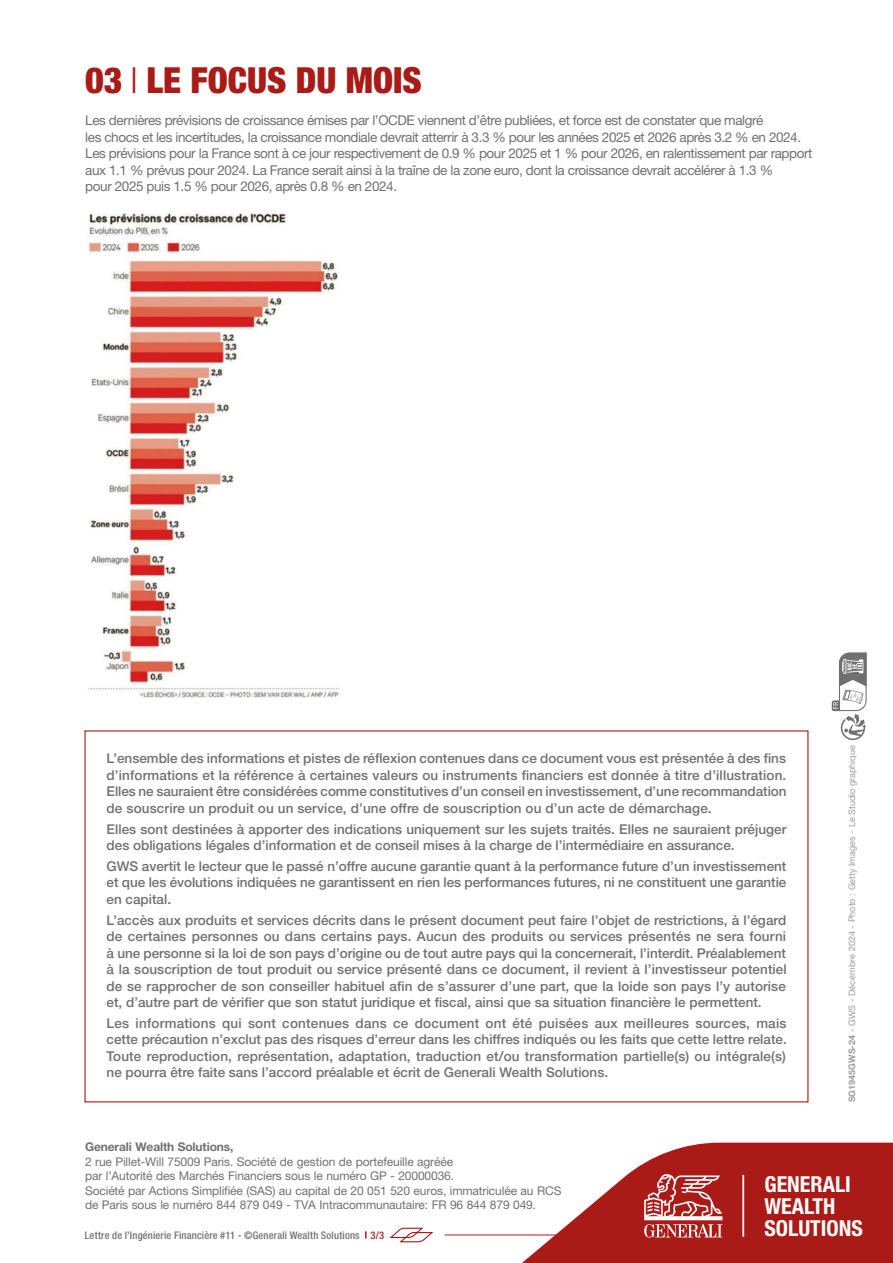
<style>
.page{position:relative;width:893px;height:1263px;background:#fff}
.page>*{position:absolute;margin:0;border:0;box-sizing:border-box;transform-origin:0 0}
.t1{font:900 condensed 36px "Helvetica Neue LT Std";color:#aa1b17}
.t2{font:700 condensed 22.05px/22px "Helvetica Neue LT Std";color:#fff}
.t3{font:500 13.5px/16.5px "Helvetica Neue LT Std";color:#707070;text-align:justify}
.t4{font:13.5px/16.5px "Helvetica Neue LT Std";letter-spacing:-.03em;color:#707070}
.t5{font:12px/14.4px "Helvetica Neue LT Std";letter-spacing:-.01em;color:#707070}
.t6{font:700 12px "Helvetica Neue LT Std";letter-spacing:-.01em;color:#707070}
.t7{font:500 condensed 10.5px "Helvetica Neue LT Std";letter-spacing:.015em;color:#707070}
.t8{font:9px "Helvetica Neue LT Std";color:#707070}
.s1{font-weight:300}
.s2{font-weight:700}
.s3{color:#aa1b17}
</style>
<div class="page">
<hr style="left:444px;top:1234px;width:364px;height:1px;background:#aa1b17">
<svg style="left:389px;top:1227px;width:45px;height:16px"></svg>
<svg style="left:365px;top:1231px;width:2px;height:7px"></svg>
<svg style="left:463px;top:1143px;width:430px;height:120px;fill:#aa1b17"></svg>
<svg style="left:644px;top:1174px;width:78px;height:63px"></svg>
<hr style="left:742px;top:1175px;width:2px;height:62px;background:#fff">
<svg style="left:832px;top:653px;width:35px;height:87px"></svg>
<img style="left:88px;top:213px;width:252px;height:486px">
<h1 class="t1" style="left:85px;top:58px;width:338px">03 <span class="s1">I</span> LE FOCUS DU MOIS</h1>
<p class="t4" style="left:85px;top:112px;width:729px">Les dernières prévisions de croissance émises par l’OCDE viennent d’être publiées, et force est de constater que malgré<br>les chocs et les incertitudes, la croissance mondiale devrait atterrir à 3.3 % pour les années 2025 et 2026 après 3.2 % en 2024.<br>Les prévisions pour la France sont à ce jour respectivement de 0.9 % pour 2025 et 1 % pour 2026, en ralentissement par rapport aux 1.1 % prévus pour 2024. La France serait ainsi à la traîne de la zone euro, dont la croissance devrait accélérer à 1.3 %<br>pour 2025 puis 1.5 % pour 2026, après 0.8 % en 2024.</p>
<p class="t3" style="left:107px;top:750px;width:681px">L’ensemble des informations et pistes de réflexion contenues dans ce document vous est présentée à des fins d’informations et la référence à certaines valeurs ou instruments financiers est donnée à titre d’illustration.<br>Elles ne sauraient être considérées comme constitutives d’un conseil en investissement, d’une recommandation de souscrire un produit ou un service, d’une offre de souscription ou d’un acte de démarchage.</p>
<p class="t3" style="left:107px;top:820px;width:681px">Elles sont destinées à apporter des indications uniquement sur les sujets traités. Elles ne sauraient préjuger des obligations légales d’information et de conseil mises à la charge de l’intermédiaire en assurance.</p>
<p class="t3" style="left:107px;top:858px;width:681px">GWS avertit le lecteur que le passé n’offre aucune garantie quant à la performance future d’un investissement et que les évolutions indiquées ne garantissent en rien les performances futures, ni ne constituent une garantie en capital.</p>
<p class="t3" style="left:107px;top:911px;width:682px">L’accès aux produits et services décrits dans le présent document peut faire l’objet de restrictions, à l’égard de certaines personnes ou dans certains pays. Aucun des produits ou services présentés ne sera fourni à une personne si la loi de son pays d’origine ou de tout autre pays qui la concernerait, l’interdit. Préalablement à la souscription de tout produit ou service présenté dans ce document, il revient à l’investisseur potentiel de se rapprocher de son conseiller habituel afin de s’assurer d’une part, que la loide son pays l’y autorise et, d’autre part de vérifier que son statut juridique et fiscal, ainsi que sa situation financière le permettent.</p>
<p class="t3" style="left:107px;top:1015px;width:682px">Les informations qui sont contenues dans ce document ont été puisées aux meilleures sources, mais cette précaution n’exclut pas des risques d’erreur dans les chiffres indiqués ou les faits que cette lettre relate.<br>Toute reproduction, représentation, adaptation, traduction et/ou transformation partielle(s) ou intégrale(s) ne pourra être faite sans l’accord préalable et écrit de Generali Wealth Solutions.</p>
<p class="t8" style="left:847px;top:1102px;width:358px;rotate:-90deg"><span class="s2">SG1945GWS-24</span> - GWS - Décembre 2024 - Photo : Getty Images - Le Studio graphique</p>
<p class="t6" style="left:85px;top:1140px;width:150px">Generali Wealth Solutions,</p>
<p class="t5" style="left:85px;top:1154px;width:478px">2 rue Pillet-Will 75009 Paris. Société de gestion de portefeuille agréée<br>par l’Autorité des Marchés Financiers sous le numéro GP - 20000036.<br>Société par Actions Simplifiée (SAS) au capital de 20 051 520 euros, immatriculée au RCS de Paris sous le numéro 844 879 049 - TVA Intracommunautaire: FR 96 844 879 049.</p>
<p class="t7" style="left:85px;top:1229px;width:301px">Lettre de l’Ingénierie Financière #11 - ©Generali Wealth Solutions <span class="s3">3/3</span></p>
<h2 class="t2" style="left:764px;top:1173px;width:100px">GENERALI<br>WEALTH<br>SOLUTIONS</h2>
</div>
